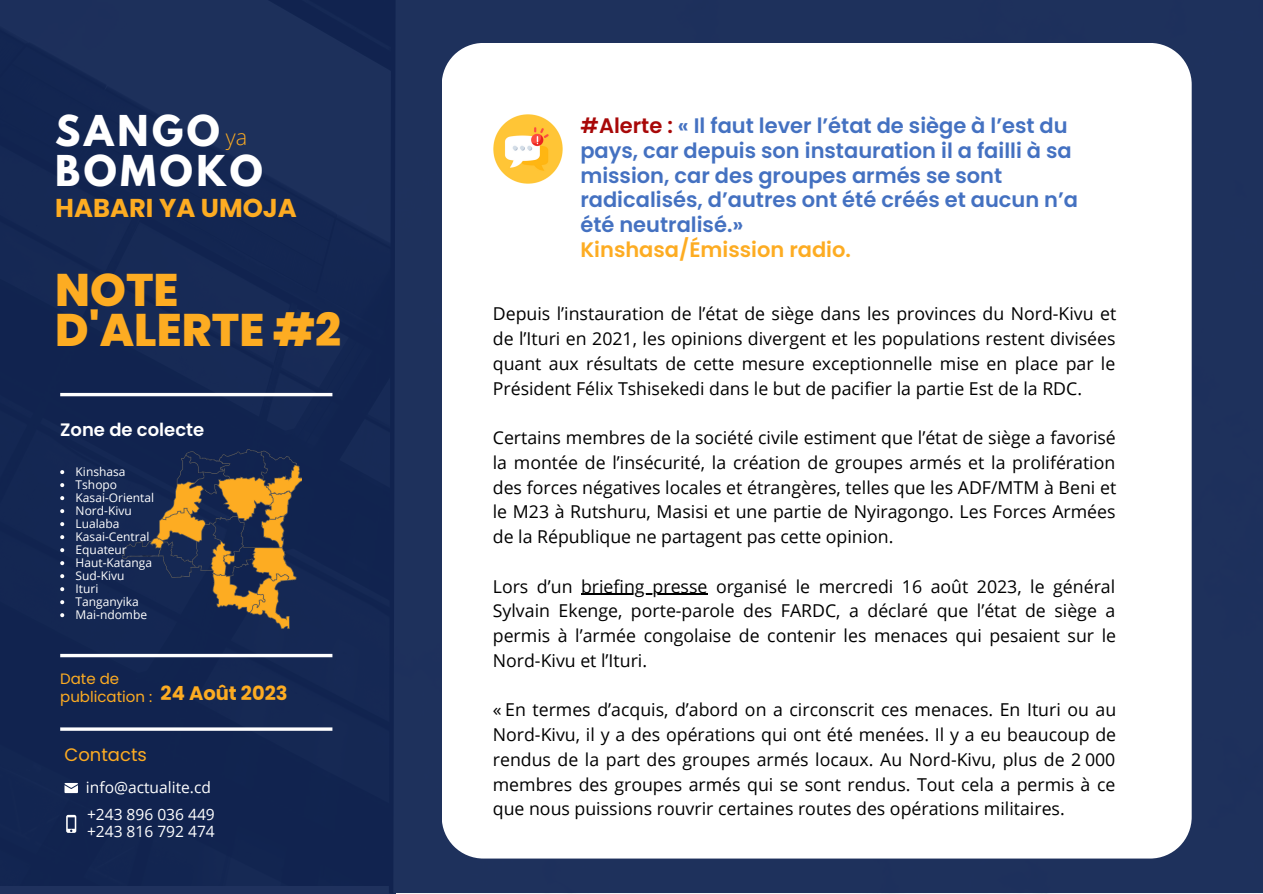
<style>
.page{position:relative;width:1263px;height:894px;background:#fff}
.page>*{position:absolute;margin:0;border:0;box-sizing:border-box;transform-origin:0 0}
.t1{font:800 45.6px "Poppins";color:#fdac22}
.t2{font:700 37.65px "League Spartan";letter-spacing:.095em;color:#fff}
.t3{font:700 25.8px "Poppins";color:#fdac22}
.t4{font:300 21.6px "Open Sans";color:#fdac22}
.t5{font:600 21px/24.8px "Poppins";color:#4471c1}
.t6{font:600 21px "Poppins";color:#fdac22}
.t7{font:700 19.5px "Poppins";color:#fdac22}
.t8{font:600 18px "Poppins";color:#fff}
.t9{font:18px "Poppins";color:#fdac22}
.t10{font:17.7px/24.8px "Open Sans";color:#000;text-align:justify}
.t11{font:15.6px "Open Sans";color:#fff}
.t12{font:15px/18px "Poppins";color:#fdac22}
.t13{font:12px "Open Sans";color:#fff}
.s1{color:#a80808}
</style>
<div class="page">
<div style="left:0;top:0;width:396px;height:893px;background:#122654"></div>
<div style="left:396px;top:0;width:866px;height:892px;background:#1e315c"></div>
<div style="left:442px;top:43px;width:750px;height:815px;background:#fff"></div>
<hr style="left:60px;top:393px;width:272px;height:3px;background:#fff">
<hr style="left:581px;top:593px;width:126px;height:1px;background:#000">
<svg style="left:65px;top:782px;width:13px;height:10px"></svg>
<svg style="left:66px;top:814px;width:10px;height:18px"></svg>
<img style="left:123px;top:449px;width:178px;height:179px">
<svg style="left:60px;top:470px;width:4px;height:4px"></svg>
<svg style="left:60px;top:483px;width:4px;height:4px"></svg>
<svg style="left:60px;top:496px;width:4px;height:4px"></svg>
<svg style="left:60px;top:509px;width:4px;height:4px"></svg>
<svg style="left:60px;top:522px;width:4px;height:4px"></svg>
<svg style="left:60px;top:535px;width:4px;height:4px"></svg>
<svg style="left:60px;top:548px;width:4px;height:4px"></svg>
<svg style="left:60px;top:561px;width:4px;height:4px"></svg>
<svg style="left:60px;top:574px;width:4px;height:4px"></svg>
<svg style="left:60px;top:587px;width:4px;height:4px"></svg>
<svg style="left:60px;top:600px;width:4px;height:4px"></svg>
<svg style="left:60px;top:613px;width:4px;height:4px"></svg>
<svg style="left:60px;top:653px;width:272px;height:4px"></svg>
<hr style="left:60px;top:727px;width:272px;height:3px;background:#fff">
<img style="left:493px;top:114px;width:71px;height:71px">
<p class="t2" style="left:55px;top:112px;width:166px">SANGO</p>
<p class="t2" style="left:55px;top:152px;width:209px">BOMOKO</p>
<p class="t3" style="left:55px;top:190px;width:243px">HABARI YA UMOJA</p>
<p class="t4" style="left:226px;top:121px;width:23px">ya</p>
<p class="t1" style="left:55px;top:258px;width:125px">NOTE</p>
<p class="t1" style="left:55px;top:298px;width:287px">D'ALERTE #2</p>
<p class="t8" style="left:60px;top:417px;width:146px">Zone de colecte</p>
<p class="t13" style="left:76px;top:463px;width:51px">Kinshasa</p>
<p class="t13" style="left:76px;top:476px;width:43px">Tshopo</p>
<p class="t13" style="left:76px;top:489px;width:80px">Kasai-Oriental</p>
<p class="t13" style="left:76px;top:502px;width:58px">Nord-Kivu</p>
<p class="t13" style="left:76px;top:515px;width:45px">Lualaba</p>
<p class="t13" style="left:76px;top:528px;width:75px">Kasai-Central</p>
<p class="t13" style="left:76px;top:541px;width:53px">Equateur</p>
<p class="t13" style="left:76px;top:554px;width:78px">Haut-Katanga</p>
<p class="t13" style="left:76px;top:567px;width:50px">Sud-Kivu</p>
<p class="t13" style="left:76px;top:580px;width:24px">Ituri</p>
<p class="t13" style="left:76px;top:593px;width:65px">Tanganyika</p>
<p class="t13" style="left:76px;top:606px;width:73px">Mai-ndombe</p>
<p class="t12" style="left:60px;top:669px;width:93px">Date de publication :</p>
<p class="t7" style="left:161px;top:679px;width:129px">24 Août 2023</p>
<p class="t9" style="left:64px;top:741px;width:84px">Contacts</p>
<p class="t11" style="left:86px;top:776px;width:127px">info@actualite.cd</p>
<p class="t11" style="left:87px;top:803px;width:129px">+243 896 036 449</p>
<p class="t11" style="left:87px;top:820px;width:129px">+243 816 792 474</p>
<p class="t5" style="left:580px;top:113px;width:499px"><span class="s1">#Alerte :</span> « Il faut lever l’état de siège à l’est du pays, car depuis son instauration il a failli à sa mission, car des groupes armés se sont radicalisés, d’autres ont été créés et aucun n’a été neutralisé.»</p>
<p class="t6" style="left:580px;top:235px;width:272px">Kinshasa/Émission radio.</p>
<p class="t10" style="left:493px;top:301px;width:625px">Depuis l’instauration de l’état de siège dans les provinces du Nord-Kivu et de l’Ituri en 2021, les opinions divergent et les populations restent divisées quant aux résultats de cette mesure exceptionnelle mise en place par le Président Félix Tshisekedi dans le but de pacifier la partie Est de la RDC.</p>
<p class="t10" style="left:493px;top:424px;width:625px">Certains membres de la société civile estiment que l’état de siège a favorisé la montée de l’insécurité, la création de groupes armés et la prolifération des forces négatives locales et étrangères, telles que les ADF/MTM à Beni et le M23 à Rutshuru, Masisi et une partie de Nyiragongo. Les Forces Armées de la République ne partagent pas cette opinion.</p>
<p class="t10" style="left:493px;top:573px;width:625px">Lors d’un briefing presse organisé le mercredi 16 août 2023, le général Sylvain Ekenge, porte-parole des FARDC, a déclaré que l’état de siège a permis à l’armée congolaise de contenir les menaces qui pesaient sur le Nord-Kivu et l’Ituri.</p>
<p class="t10" style="left:493px;top:697px;width:625px">« En termes d’acquis, d’abord on a circonscrit ces menaces. En Ituri ou au Nord-Kivu, il y a des opérations qui ont été menées. Il y a eu beaucoup de rendus de la part des groupes armés locaux. Au Nord-Kivu, plus de 2 000 membres des groupes armés qui se sont rendus. Tout cela a permis à ce que nous puissions rouvrir certaines routes des opérations militaires.</p>
</div>
